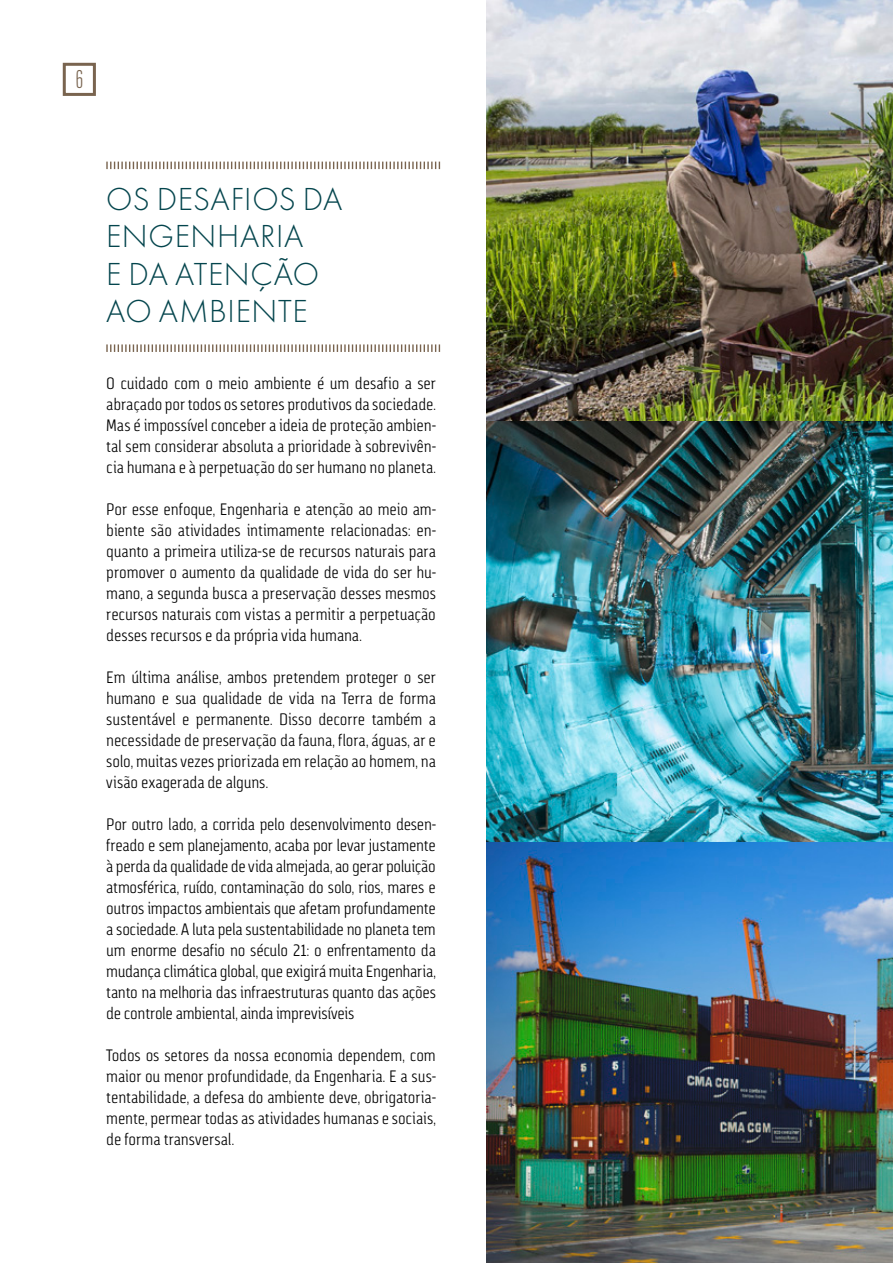
<style>
.page{position:relative;width:893px;height:1263px;background:#fff}
.page>*{position:absolute;margin:0;border:0;box-sizing:border-box;transform-origin:0 0}
.t1{font:300 33px/37.5px "Futura";letter-spacing:.02em;color:#04454d}
.t2{font:300 22.5px "Titling Gothic FB Comp";color:#79644f}
.Parágrafo_Base{font:300 16.5px/21px "Via Sans";letter-spacing:-.005em;color:#000;text-align:justify}
</style>
<div class="page">
<div style="left:63px;top:63px;width:33px;height:33px;border:3px solid #79644f"></div>
<svg style="left:106px;top:162px;width:334px;height:7px"></svg>
<svg style="left:106px;top:344px;width:334px;height:8px"></svg>
<img style="left:487px;top:0;width:406px;height:421px">
<img style="left:487px;top:421px;width:406px;height:421px">
<img style="left:487px;top:842px;width:406px;height:421px">
<h2 class="t2" style="left:76px;top:67px;width:8px">6</h2>
<p class="t1" style="left:106px;top:180px;width:238px">OS DESAFIOS DA<br>ENGENHARIA<br>E DA ATENÇÃO<br>AO AMBIENTE</p>
<p class="Parágrafo_Base" style="left:106px;top:372px;width:331px">O cuidado com o meio ambiente é um desafio a ser abraçado por todos os setores produtivos da sociedade.<br>Mas é impossível conceber a ideia de proteção ambien&shy;tal sem considerar absoluta a prioridade à sobrevivên&shy;cia humana e à perpetuação do ser humano no planeta.</p>
<p class="Parágrafo_Base" style="left:106px;top:498px;width:331px">Por esse enfoque, Engenharia e atenção ao meio am&shy;biente são atividades intimamente relacionadas: en&shy;quanto a primeira utiliza-se de recursos naturais para promover o aumento da qualidade de vida do ser hu&shy;mano, a segunda busca a preservação desses mesmos recursos naturais com vistas a permitir a perpetuação desses recursos e da própria vida humana.</p>
<p class="Parágrafo_Base" style="left:106px;top:666px;width:331px">Em última análise, ambos pretendem proteger o ser humano e sua qualidade de vida na Terra de forma sustentável e permanente. Disso decorre também a necessidade de preservação da fauna, flora, águas, ar e solo, muitas vezes priorizada em relação ao homem, na visão exagerada de alguns.</p>
<p class="Parágrafo_Base" style="left:106px;top:813px;width:331px">Por outro lado, a corrida pelo desenvolvimento desen&shy;freado e sem planejamento, acaba por levar justamente à perda da qualidade de vida almejada, ao gerar poluição atmosférica, ruído, contaminação do solo, rios, mares e outros impactos ambientais que afetam profundamente a sociedade. A luta pela sustentabilidade no planeta tem um enorme desafio no século 21: o enfrentamento da mudança climática global, que exigirá muita Engenharia, tanto na melhoria das infraestruturas quanto das ações de controle ambiental, ainda imprevisíveis</p>
<p class="Parágrafo_Base" style="left:106px;top:1044px;width:331px">Todos os setores da nossa economia dependem, com maior ou menor profundidade, da Engenharia. E a sus&shy;tentabilidade, a defesa do ambiente deve, obrigatoria&shy;mente, permear todas as atividades humanas e sociais, de forma transversal.</p>
</div>
